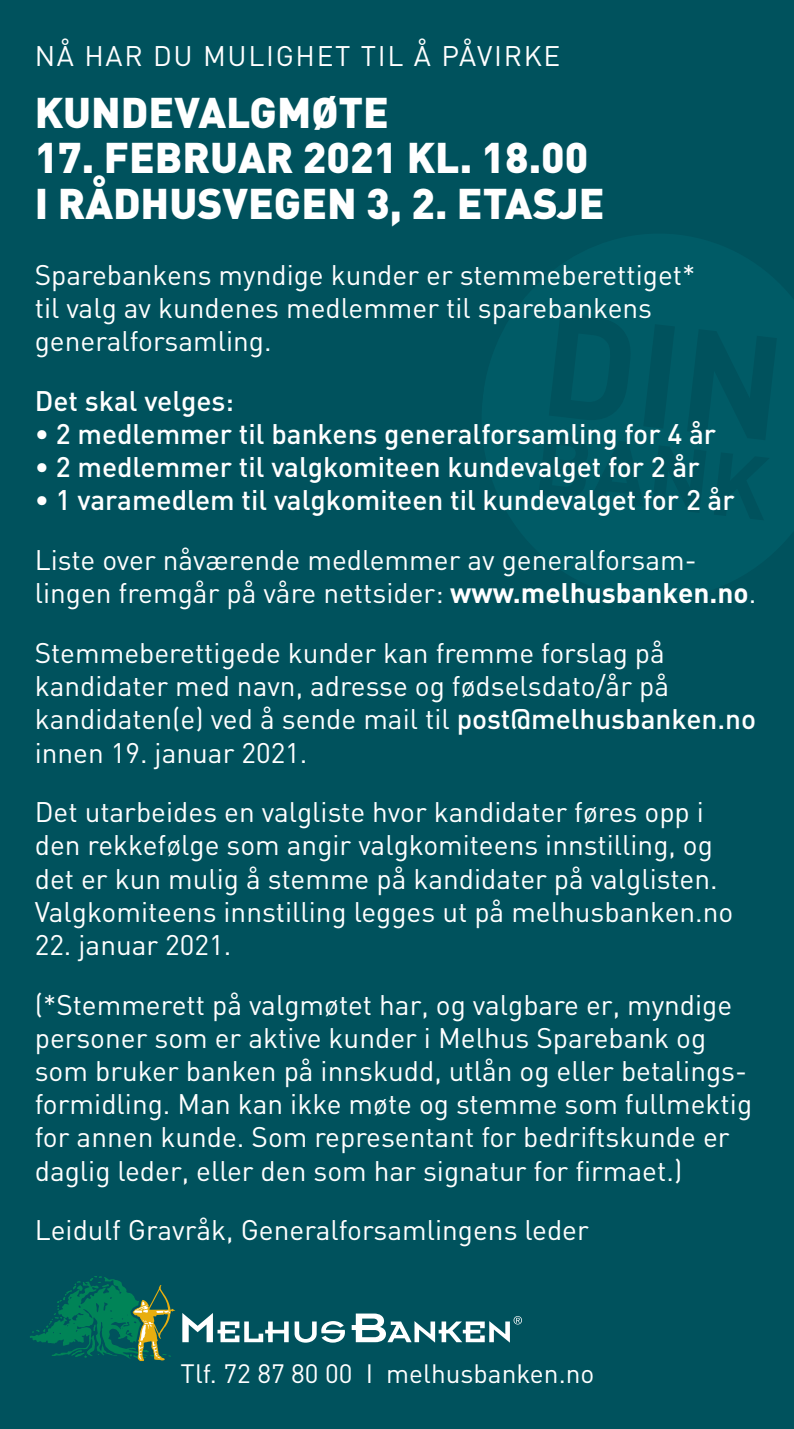
<style>
.page{position:relative;width:794px;height:1429px;background:#00525d}
.page>*{position:absolute;margin:0;border:0;box-sizing:border-box;transform-origin:0 0}
.t1{font:900 42.35px/45.5px "DIN";color:#fff}
.t2{font:28px/33.2px "DIN";color:#fff}
.t3{font:500 28px "DIN";color:#fff}
.t4{font:28px "DIN";letter-spacing:.06em;color:#fff}
.t5{font:26.25px "DIN";color:#fff}
.s1{font-weight:700}
.s2{font-weight:500}
</style>
<div class="page">
<svg style="left:182px;top:1313px;width:163px;height:29px"></svg>
<svg style="left:30px;top:1276px;width:145px;height:85px"></svg>
<svg style="left:352px;top:1313px;width:170px;height:29px"></svg>
<p class="t4" style="left:35px;top:39px;width:527px">NÅ HAR DU MULIGHET TIL Å PÅVIRKE</p>
<h1 class="t1" style="left:35px;top:87px;width:356px">KUNDEVALGMØTE</h1>
<h1 class="t1" style="left:35px;top:133px;width:571px">17. FEBRUAR 2021 KL. 18.00<br>I RÅDHUSVEGEN 3, 2. ETASJE</h1>
<p class="t2" style="left:35px;top:257px;width:662px">Sparebankens myndige kunder er stemmeberettiget* til valg av kundenes medlemmer til sparebankens generalforsamling.</p>
<p class="t3" style="left:35px;top:383px;width:201px">Det skal velges:</p>
<p class="t3" style="left:35px;top:416px;width:683px">• 2 medlemmer til bankens generalforsamling for 4 år</p>
<p class="t3" style="left:35px;top:449px;width:666px">• 2 medlemmer til valgkomiteen kundevalget for 2 år</p>
<p class="t3" style="left:35px;top:482px;width:701px">• 1 varamedlem til valgkomiteen til kundevalget for 2 år</p>
<p class="t2" style="left:35px;top:543px;width:723px">Liste over nåværende medlemmer av generalforsam&shy;lingen fremgår på våre nettsider: <span class="s1">www.melhusbanken.no</span>.</p>
<p class="t2" style="left:35px;top:635px;width:723px">Stemmeberettigede kunder kan fremme forslag på kandidater med navn, adresse og fødselsdato/år på kandidaten(e) ved å sende mail til <span class="s2">post@melhusbanken.no </span>innen 19. januar 2021.</p>
<p class="t2" style="left:35px;top:795px;width:700px">Det utarbeides en valgliste hvor kandidater føres opp i den rekkefølge som angir valgkomiteens innstilling, og det er kun mulig å stemme på kandidater på valglisten.<br>Valgkomiteens innstilling legges ut på melhusbanken.no</p>
<p class="t2" style="left:35px;top:914px;width:699px;line-height:59.5px">22. januar 2021.<br>(*Stemmerett på valgmøtet har, og valgbare er, myndige</p>
<p class="t2" style="left:35px;top:1020px;width:719px">personer som er aktive kunder i Melhus Sparebank og som bruker banken på innskudd, utlån og eller betalings&shy;formidling. Man kan ikke møte og stemme som fullmektig for annen kunde. Som representant for bedriftskunde er daglig leder, eller den som har signatur for firmaet.)</p>
<p class="t2" style="left:35px;top:1213px;width:555px">Leidulf Gravråk, Generalforsamlingens leder</p>
<p class="t5" style="left:181px;top:1357px;width:415px">Tlf. 72 87 80 00 I melhusbanken.no</p>
</div>
